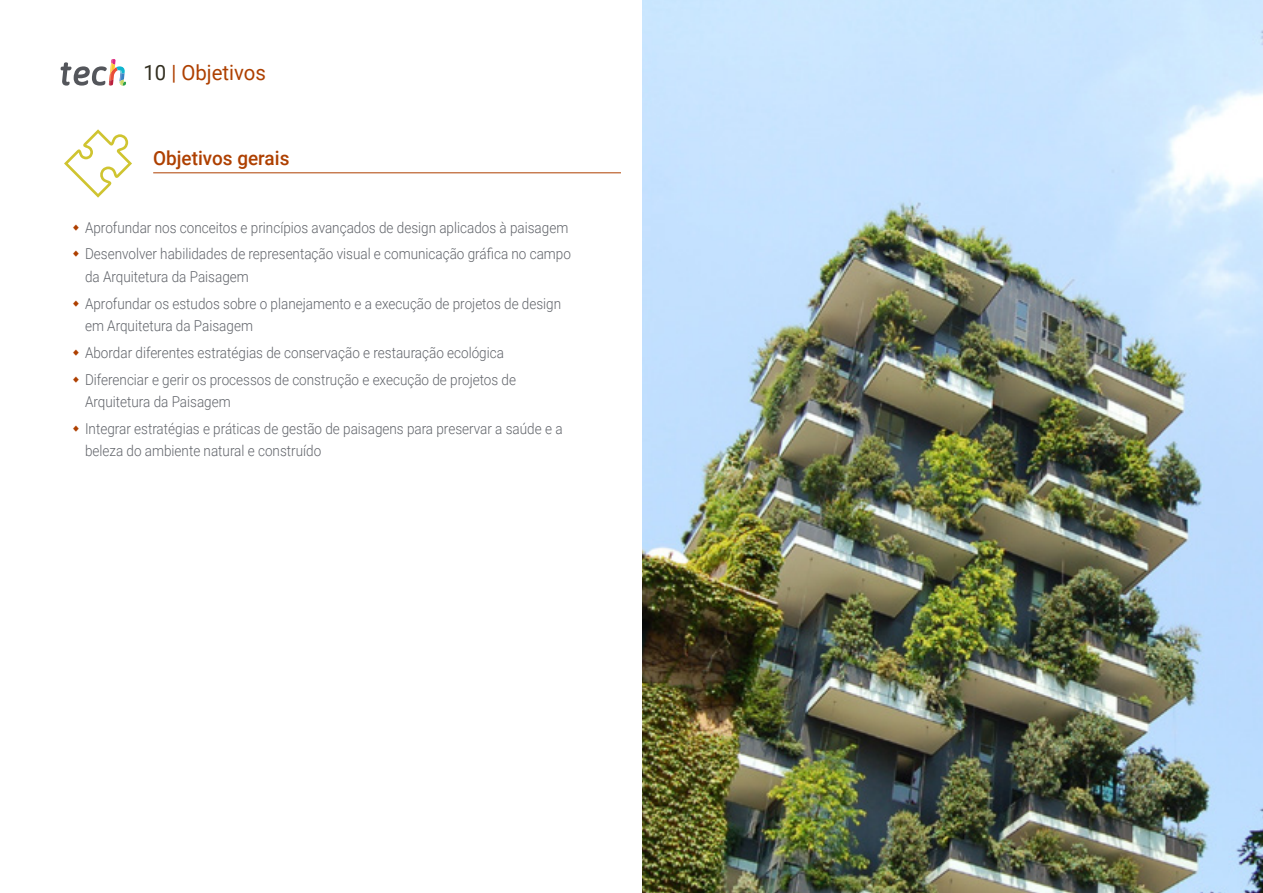
<style>
.page{position:relative;width:1263px;height:893px;background:#fff}
.page>*{position:absolute;margin:0;border:0;box-sizing:border-box;transform-origin:0 0}
.t1{font:21px "Roboto";color:#ae4000}
.t2{font:500 19.5px "Roboto";color:#ae4000}
.t3{font:300 15px/26.7px "Roboto";color:#61646a;scale:.9 1}
.s1{color:#312e20}
</style>
<div class="page">
<hr style="left:153px;top:172px;width:468px;height:1px;background:#ae4000">
<svg style="left:64px;top:129px;width:68px;height:69px"></svg>
<img style="left:642px;top:0;width:621px;height:893px">
<svg style="left:61px;top:59px;width:65px;height:27px"></svg>
<h1 class="t1" style="left:144px;top:57px;width:124px"><span class="s1">10</span> | Objetivos</h1>
<h2 class="t2" style="left:153px;top:144px;width:138px">Objetivos gerais</h2>
<p class="t3" style="left:85px;top:213px;width:541px">Aprofundar nos conceitos e princípios avançados de design aplicados à paisagem<br>Desenvolver habilidades de representação visual e comunicação gráfica no campo</p>
<p class="t3" style="left:85px;top:262px;width:531px">da Arquitetura da Paisagem<br>Aprofundar os estudos sobre o planejamento e a execução de projetos de design</p>
<p class="t3" style="left:85px;top:312px;width:480px">em Arquitetura da Paisagem<br>Abordar diferentes estratégias de conservação e restauração ecológica<br>Diferenciar e gerir os processos de construção e execução de projetos de</p>
<p class="t3" style="left:85px;top:388px;width:532px">Arquitetura da Paisagem<br>Integrar estratégias e práticas de gestão de paisagens para preservar a saúde e a</p>
<p class="t3" style="left:85px;top:437px;width:264px">beleza do ambiente natural e construído</p>
</div>
